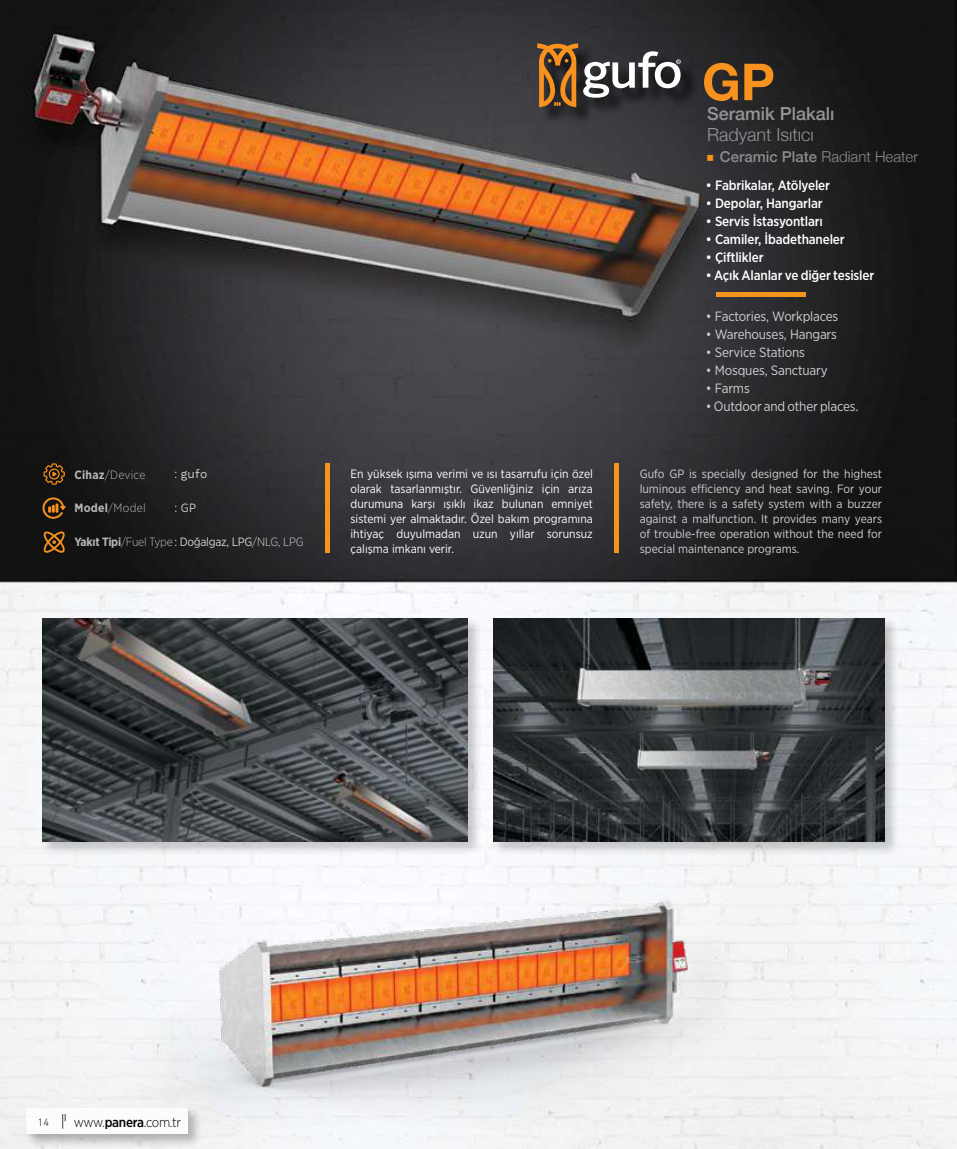
<style>
.page{position:relative;width:957px;height:1149px;background:#fff}
.page>*{position:absolute;margin:0;border:0;box-sizing:border-box;transform-origin:0 0}
.t1{font:700 51px "Helvetica Neue";color:#f7921e}
.t2{font:500 18px "Helvetica Neue";color:#939598}
.t3{font:300 18px "Helvetica Neue";color:#939598}
.t4{font:300 15px "Helvetica Neue";color:#8a8c8e}
.t5{font:500 13.5px "Gotham Narrow";letter-spacing:-.015em;color:#fff}
.t6{font:13.5px "Gotham Narrow";letter-spacing:-.015em;color:#cfd1d2}
.t7{font:300 13.5px "Gotham Narrow";letter-spacing:-.035em;color:#000}
.t8{font:12px/15px "Gotham Narrow";color:#cfd1d2;text-align:justify}
.t9{font:12px/15px "Gotham Narrow";color:#fff;text-align:justify}
.t10{font:12px "Gotham Narrow";letter-spacing:-.02em;color:#cfd1d2}
.t11{font:300 12px "Gotham Narrow";letter-spacing:.02em;color:#b4b6b8}
.t12{font:12px "Work Sans";color:#cfd1d2}
.t13{font:300 12px "PF Handbook Pro";color:#414042}
.s1{font-weight:700}
.s2{font-family:"Gotham Narrow"}
.s3{font-weight:700;color:#b4b6b8}
.s4{font-weight:300;color:#b4b6b8}
.s5{font-weight:300}
.s6{font-family:"Montserrat";font-weight:800;color:#f7921e}
.s7{font-weight:500}
</style>
<div class="page">
<img style="left:0;top:0;width:957px;height:1148px">
<div style="left:540px;top:46px;width:159px;height:80px;background:#000;opacity:.75"></div>
<svg style="left:537px;top:43px;width:144px;height:64px;background:#6a5b4c"></svg>
<div style="left:40px;top:615px;width:442px;height:241px;background:#000;opacity:.21"></div>
<img style="left:43px;top:618px;width:425px;height:223px">
<div style="left:491px;top:615px;width:408px;height:241px;background:#000;opacity:.21"></div>
<img style="left:493px;top:618px;width:391px;height:223px">
<img style="left:103px;top:841px;width:656px;height:307px">
<hr style="left:716px;top:293px;width:89px;height:4px;background:#f7921e">
<hr style="left:325px;top:463px;width:4px;height:89px;background:#f7921e">
<svg style="left:44px;top:463px;width:21px;height:21px"></svg>
<svg style="left:43px;top:497px;width:23px;height:21px"></svg>
<svg style="left:43px;top:531px;width:23px;height:21px"></svg>
<hr style="left:614px;top:463px;width:4px;height:89px;background:#f7921e">
<div style="left:24px;top:1105px;width:179px;height:43px;background:#000;opacity:.34"></div>
<div style="left:26px;top:1108px;width:162px;height:25px;background:#fff"></div>
<svg style="left:62px;top:1114px;width:4px;height:14px"></svg>
<p class="t11" style="left:74px;top:467px;width:73px"><span class="s1">Cihaz</span>/Device</p>
<p class="t12" style="left:174px;top:467px;width:35px"><span class="s2">:</span> gufo</p>
<p class="t11" style="left:74px;top:500px;width:73px"><span class="s1">Model</span>/Model</p>
<p class="t8" style="left:174px;top:499px;width:23px">: GP</p>
<p class="t10" style="left:74px;top:534px;width:231px"><span class="s3">Yakıt Tipi</span><span class="s4">/Fuel Type</span> : Doğalgaz, LPG<span class="s5">/NLG, LPG</span></p>
<h1 class="t1" style="left:702px;top:42px;width:74px">GP</h1>
<h2 class="t2" style="left:707px;top:99px;width:129px">Seramik Plakalı</h2>
<h2 class="t3" style="left:707px;top:120px;width:108px">Radyant Isıtıcı</h2>
<p class="t5" style="left:706px;top:177px;width:126px">• Fabrikalar, Atölyeler</p>
<p class="t5" style="left:706px;top:195px;width:118px">• Depolar, Hangarlar</p>
<p class="t5" style="left:706px;top:213px;width:118px">• Servis İstasyontları</p>
<p class="t5" style="left:706px;top:231px;width:140px">• Camiler, İbadethaneler</p>
<p class="t5" style="left:706px;top:249px;width:59px">• Çiftlikler</p>
<p class="t5" style="left:706px;top:267px;width:170px">• Açık Alanlar ve diğer tesisler</p>
<p class="t6" style="left:706px;top:307px;width:134px">• Factories, Workplaces</p>
<p class="t6" style="left:706px;top:325px;width:132px">• Warehouses, Hangars</p>
<p class="t6" style="left:706px;top:343px;width:101px">• Service Stations</p>
<p class="t6" style="left:706px;top:361px;width:123px">• Mosques, Sanctuary</p>
<p class="t6" style="left:706px;top:379px;width:45px">• Farms</p>
<p class="t6" style="left:706px;top:397px;width:154px">• Outdoor and other places.</p>
<p class="t4" style="left:706px;top:145px;width:214px"><span class="s6">■</span> <span class="s7">Ceramic Plate</span> Radiant Heater</p>
<p class="t9" style="left:350px;top:465px;width:244px">En yüksek ışıma verimi ve ısı tasarrufu için özel olarak tasarlanmıştır. Güvenliğiniz için arıza durumuna karşı ışıklı ikaz bulunan emniyet sistemi yer almaktadır. Özel bakım programına ihtiyaç duyulmadan uzun yıllar sorunsuz çalışma imkanı verir.</p>
<p class="t8" style="left:640px;top:465px;width:244px">Gufo GP is specially designed for the highest luminous efficiency and heat saving. For your safety, there is a safety system with a buzzer against a malfunction. It provides many years of trouble-free operation without the need for special maintenance programs.</p>
<p class="t13" style="left:38px;top:1114px;width:13px">14</p>
<p class="t7" style="left:74px;top:1113px;width:109px">www.<span class="s7">panera</span>.com.tr</p>
</div>
